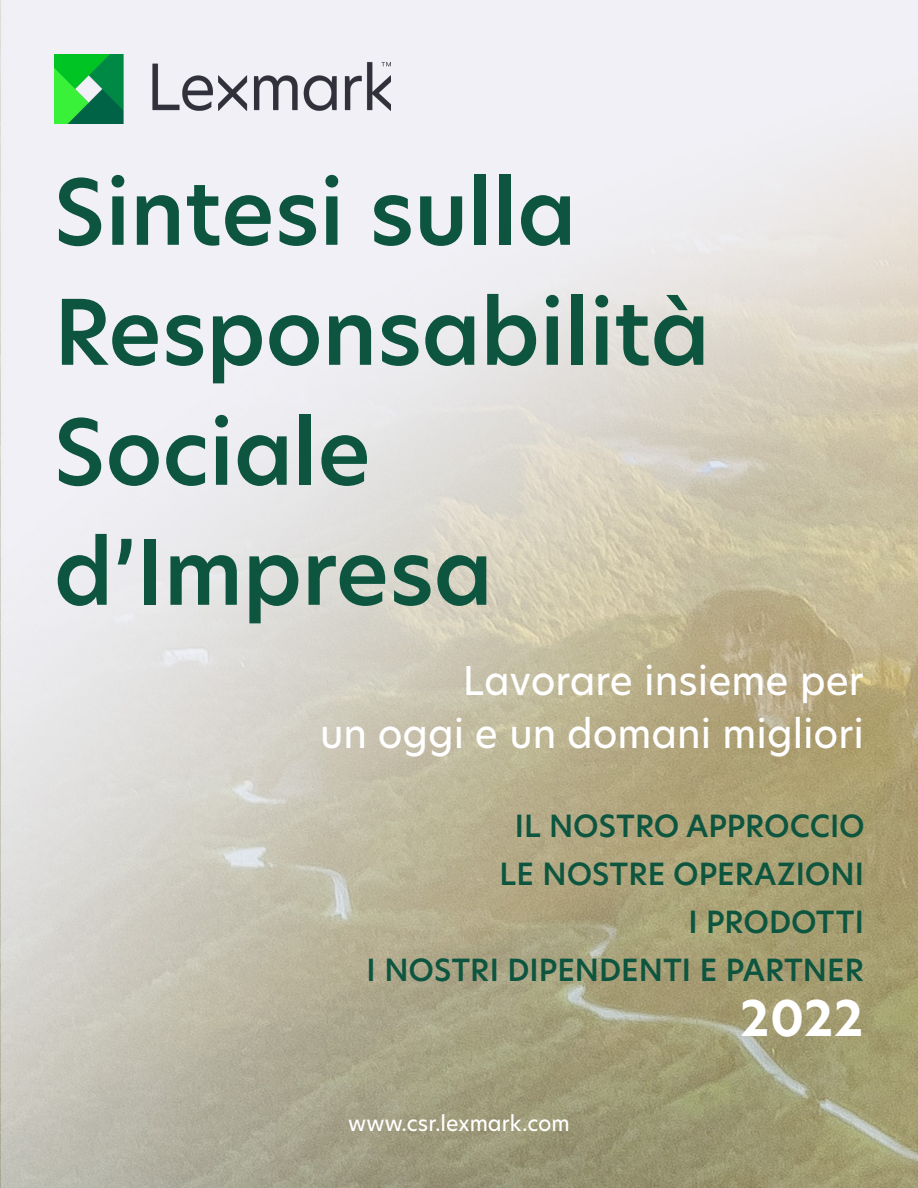
<style>
.page{position:relative;width:918px;height:1188px;background:#fff}
.page>*{position:absolute;margin:0;border:0;box-sizing:border-box;transform-origin:0 0}
.t1{font:600 88.5px "TP Hero";color:#0d553f}
.t2{font:700 48px "TP Hero";color:#fff}
.t3{font:500 39px "TP Hero";color:#fff}
.Body_text_8pt_no_par{font:600 30px/48px "TP Hero";color:#0d553f;text-align:right}
.t4{font:500 21px "TP Hero";color:#fff}
</style>
<div class="page">
<img style="left:1px;top:1px;width:916px;height:1186px">
<img style="left:55px;top:54px;width:336px;height:69px">
<p class="t1" style="left:54px;top:152px;width:524px">Sintesi sulla</p>
<p class="t1" style="left:54px;top:272px;width:657px">Responsabilità</p>
<p class="t1" style="left:54px;top:392px;width:319px">Sociale</p>
<p class="t1" style="left:54px;top:512px;width:440px">d’Impresa</p>
<p class="t3" style="left:463px;top:654px;width:403px">Lavorare insieme per</p>
<p class="t3" style="left:320px;top:707px;width:545px">un oggi e un domani migliori</p>
<p class="Body_text_8pt_no_par" style="left:367px;top:801px;width:500px">IL NOSTRO APPROCCIO<br>LE NOSTRE OPERAZIONI<br>I PRODOTTI<br>I NOSTRI DIPENDENTI E PARTNER</p>
<p class="t4" style="left:348px;top:1109px;width:223px">www.csr.lexmark.com</p>
<p class="t2" style="left:740px;top:985px;width:125px">2022</p>
</div>
